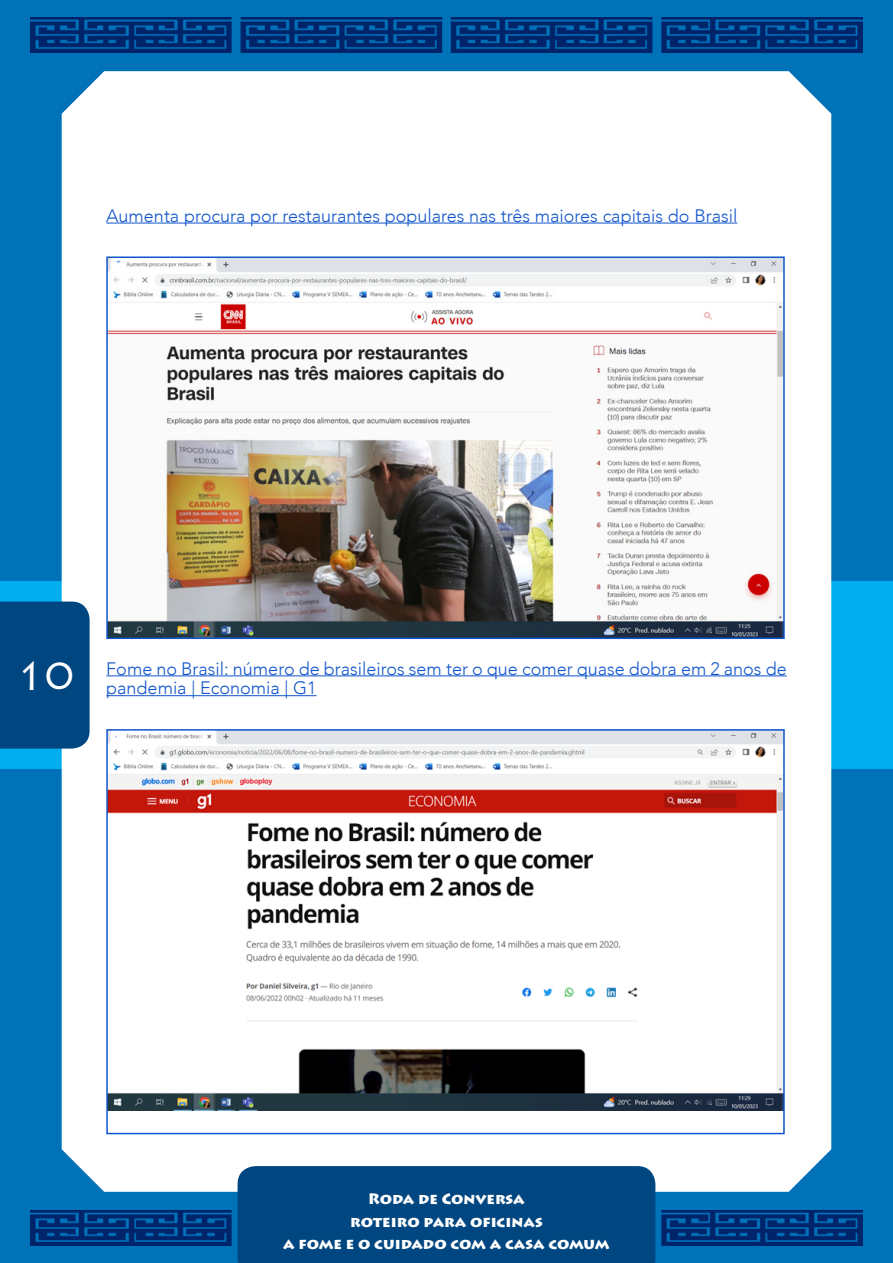
<style>
.page{position:relative;width:893px;height:1263px;background:#0072b7}
.page>*{position:absolute;margin:0;border:0;box-sizing:border-box;transform-origin:0 0}
.t1{font:40.5px "Lithos Pro";color:#fff}
.t2{font:300 18px/19.8px "Avenir";color:#15c}
.t3{font:900 15px/22.5px "Lithos Pro";color:#fff;text-align:center}
</style>
<div class="page">
<div style="left:0;top:581px;width:893px;height:188px;background:#00aeef"></div>
<div style="left:62px;top:71px;width:769px;height:1121px;background:#fff"></div>
<img style="left:30px;top:17px;width:833px;height:35px">
<img style="left:30px;top:1210px;width:833px;height:35px">
<div style="left:0;top:602px;width:90px;height:147px;background:#004680"></div>
<div style="left:238px;top:1166px;width:417px;height:97px;background:#004680"></div>
<hr style="left:106px;top:223px;width:631px;height:1px;background:#15c">
<hr style="left:106px;top:675px;width:681px;height:1px;background:#15c">
<hr style="left:106px;top:695px;width:210px;height:1px;background:#15c">
<img style="left:109px;top:259px;width:673px;height:377px">
<div style="left:106px;top:256px;width:679px;height:383px;border:2px solid #15c"></div>
<img style="left:109px;top:732px;width:673px;height:379px">
<div style="left:106px;top:729px;width:679px;height:405px;border:2px solid #15c"></div>
<p class="t2" style="left:106px;top:206px;width:632px">Aumenta procura por restaurantes populares nas três maiores capitais do Brasil</p>
<h1 class="t1" style="left:16px;top:652px;width:59px">10</h1>
<p class="t2" style="left:106px;top:658px;width:682px">Fome no Brasil: número de brasileiros sem ter o que comer quase dobra em 2 anos de pandemia | Economia | G1</p>
<p class="t3" style="left:283px;top:1188px;width:328px">Roda de Conversa<br>roteiro para oficinas<br>a fome e o cuidado com a casa comum</p>
</div>
